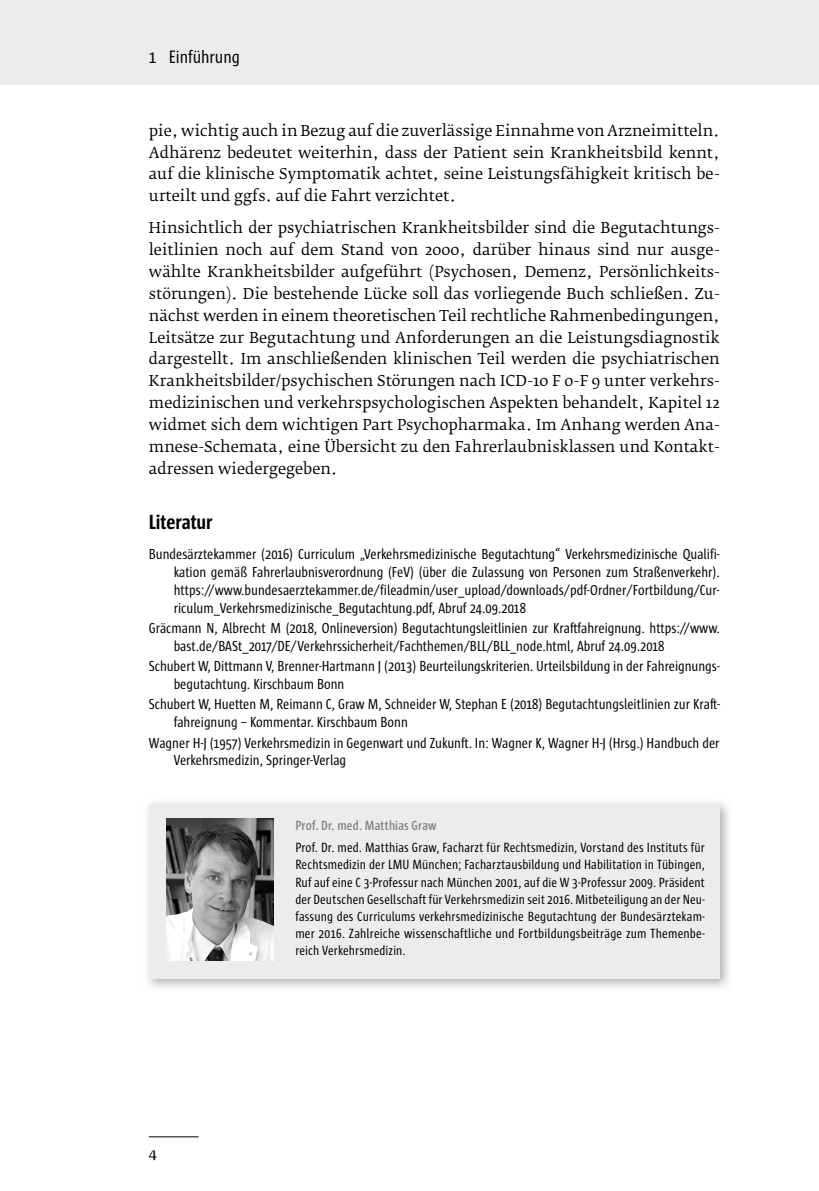
<style>
.page{position:relative;width:819px;height:1191px;background:#fff}
.page>*{position:absolute;margin:0;border:0;box-sizing:border-box;transform-origin:0 0}
.t1{font:700 21px "Sun Cd";letter-spacing:-.005em;color:#000}
.t2{font:18.38px "Sun Cd";color:#000}
.t3{font:15.75px "Fedra Serif B Pro";color:#000}
.t4{font:14.88px/21.9px "Fedra Serif B Pro";color:#000;text-align:justify}
.t5{font:14.88px/17.8px "Sun Cd";color:#000}
.t6{font:13.65px/17.2px "Sun Cd";letter-spacing:.01em;color:#000;text-align:justify}
.t7{font:600 13.65px "Sun Cd";letter-spacing:.01em;color:#818181}
</style>
<div class="page">
<div style="left:0;top:0;width:818px;height:84px;background:#ececec"></div>
<hr style="left:149px;top:1136px;width:49px;height:1px;background:#000">
<img style="left:147px;top:802px;width:582px;height:186px">
<div style="left:149px;top:804px;width:570px;height:174px;background:#ececec"></div>
<img style="left:166px;top:818px;width:108px;height:143px">
<p class="t2" style="left:149px;top:47px;width:93px">1 Einführung</p>
<p class="t4" style="left:149px;top:120px;width:572px">pie, wichtig auch in Bezug auf die zuverlässige Einnahme von Arzneimitteln.<br>Adhärenz bedeutet weiterhin, dass der Patient sein Krankheitsbild kennt, auf die klinische Symptomatik achtet, seine Leistungsfähigkeit kritisch be‑ urteilt und ggfs. auf die Fahrt verzichtet.</p>
<p class="t4" style="left:149px;top:217px;width:572px">Hinsichtlich der psychiatrischen Krankheitsbilder sind die Begutachtungs‑ leitlinien noch auf dem Stand von 2000, darüber hinaus sind nur ausge‑ wählte Krankheitsbilder aufgeführt (Psychosen, Demenz, Persönlichkeits‑ störungen). Die bestehende Lücke soll das vorliegende Buch schließen. Zu‑ nächst werden in einem theoretischen Teil rechtliche Rahmenbedingungen, Leitsätze zur Begutachtung und Anforderungen an die Leistungsdiagnostik dargestellt. Im anschließenden klinischen Teil werden die psychiatrischen Krankheitsbilder/psychischen Störungen nach ICD‑10 F 0‑F 9 unter verkehrs‑ medizinischen und verkehrspsychologischen Aspekten behandelt, Kapitel 12 widmet sich dem wichtigen Part Psychopharmaka. Im Anhang werden Ana‑ mnese‑Schemata, eine Übersicht zu den Fahrerlaubnisklassen und Kontakt‑ adressen wiedergegeben.</p>
<h1 class="t1" style="left:149px;top:510px;width:65px">Literatur</h1>
<p class="t5" style="left:174px;top:545px;width:547px;text-align:justify;text-indent:-25px">Bundesärztekammer (2016) Curriculum „Verkehrsmedizinische Begutachtung“ Verkehrsmedizinische Qualifi&shy;kation gemäß Fahrerlaubnisverordnung (FeV) (über die Zulassung von Personen zum Straßenverkehr). https://www.bundesaerztekammer.de/fileadmin/user_upload/downloads/pdf-Ordner/Fortbildung/Cur&shy;riculum_Verkehrsmedizinische_Begutachtung.pdf, Abruf 24.09.2018</p>
<p class="t5" style="left:174px;top:619px;width:547px;text-indent:-25px">Gräcmann N, Albrecht M (2018, Onlineversion) Begutachtungsleitlinien zur Kraftfahreignung. https://www. bast.de/BASt_2017/DE/Verkehrssicherheit/Fachthemen/BLL/BLL_node.html, Abruf 24.09.2018</p>
<p class="t5" style="left:174px;top:657px;width:547px;text-indent:-25px">Schubert W, Dittmann V, Brenner-Hartmann J (2013) Beurteilungskriterien. Urteilsbildung in der Fahreignungs&shy;begutachtung. Kirschbaum Bonn</p>
<p class="t5" style="left:174px;top:695px;width:547px;text-indent:-25px">Schubert W, Huetten M, Reimann C, Graw M, Schneider W, Stephan E (2018) Begutachtungsleitlinien zur Kraft&shy;fahreignung – Kommentar. Kirschbaum Bonn</p>
<p class="t5" style="left:174px;top:733px;width:547px;text-indent:-25px">Wagner H-J (1957) Verkehrsmedizin in Gegenwart und Zukunft. In: Wagner K, Wagner H-J (Hrsg.) Handbuch der<br>Verkehrsmedizin, Springer-Verlag</p>
<p class="t3" style="left:149px;top:1144px;width:10px">4</p>
<p class="t7" style="left:295px;top:818px;width:143px">Prof. Dr. med. Matthias Graw</p>
<p class="t6" style="left:295px;top:839px;width:411px">Prof. Dr. med. Matthias Graw, Facharzt für Rechtsmedizin, Vorstand des Instituts für Rechtsmedizin der LMU München; Facharztausbildung und Habilitation in Tübingen, Ruf auf eine C 3-Professur nach München 2001, auf die W 3-Professur 2009. Präsident der Deutschen Gesellschaft für Verkehrsmedizin seit 2016. Mitbeteiligung an der Neu&shy;fassung des Curriculums verkehrsmedizinische Begutachtung der Bundesärztekam&shy;mer 2016. Zahlreiche wissenschaftliche und Fortbildungsbeiträge zum Themenbe&shy;reich Verkehrsmedizin.</p>
</div>
